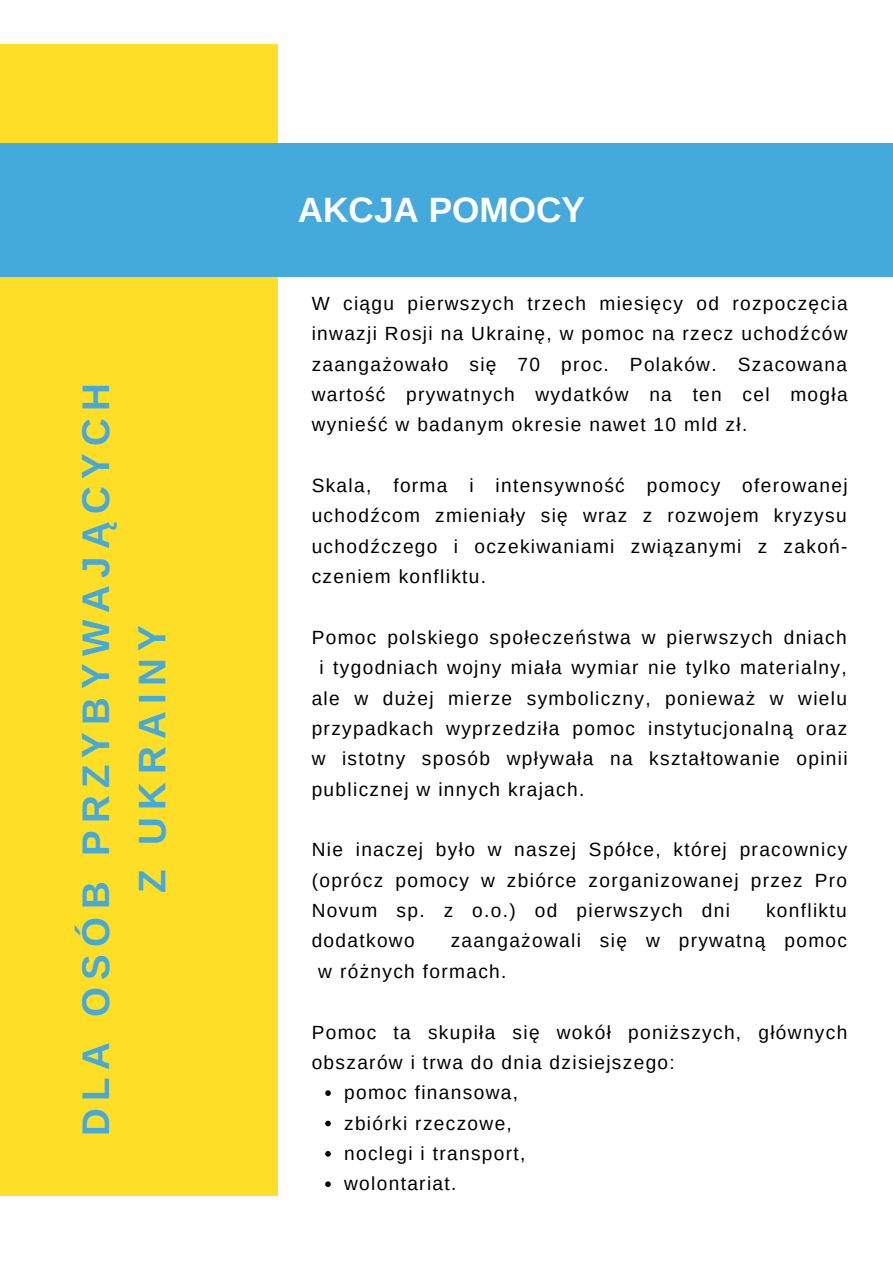
<style>
.page{position:relative;width:893px;height:1264px;background:#fff}
.page>*{position:absolute;margin:0;border:0;box-sizing:border-box;transform-origin:0 0}
.t1{font:700 38.4px/56.2px "Arimo";letter-spacing:.19em;color:#44a9db;text-align:center}
.t2{font:700 35.1px "Arimo";color:#fff}
.t3{font:19.05px/30.3px "Arimo";letter-spacing:.07em;color:#000}
</style>
<div class="page">
<div style="left:0;top:44px;width:277px;height:1151px;background:#ffde27"></div>
<div style="left:0;top:143px;width:892px;height:133px;background:#44a9db"></div>
<svg style="left:325px;top:1090px;width:6px;height:5px"></svg>
<svg style="left:325px;top:1120px;width:6px;height:6px"></svg>
<svg style="left:325px;top:1151px;width:6px;height:5px"></svg>
<svg style="left:325px;top:1181px;width:6px;height:5px"></svg>
<h1 class="t1" style="left:68px;top:1135px;width:754px;rotate:-90deg">DLA OSÓB PRZYBYWAJĄCYCH<br>Z UKRAINY</h1>
<h2 class="t2" style="left:298px;top:190px;width:289px">AKCJA POMOCY</h2>
<p class="t3" style="left:312px;top:288px;width:537px;text-align:justify">W ciągu pierwszych trzech miesięcy od rozpoczęcia inwazji Rosji na Ukrainę, w pomoc na rzecz uchodźców zaangażowało się 70 proc. Polaków. Szacowana wartość prywatnych wydatków na ten cel mogła wynieść w badanym okresie nawet 10 mld zł.</p>
<p class="t3" style="left:312px;top:470px;width:537px;text-align:justify">Skala, forma i intensywność pomocy oferowanej uchodźcom zmieniały się wraz z rozwojem kryzysu uchodźczego i oczekiwaniami związanymi z zakoń&shy;czeniem konfliktu.</p>
<p class="t3" style="left:312px;top:622px;width:536px">Pomoc polskiego społeczeństwa w pierwszych dniach</p>
<p class="t3" style="left:319px;top:652px;width:529px">i tygodniach wojny miała wymiar nie tylko materialny,</p>
<p class="t3" style="left:312px;top:682px;width:537px">ale w dużej mierze symboliczny, ponieważ w wielu</p>
<p class="t3" style="left:312px;top:713px;width:537px">przypadkach wyprzedziła pomoc instytucjonalną oraz</p>
<p class="t3" style="left:312px;top:743px;width:537px">w istotny sposób wpływała na kształtowanie opinii</p>
<p class="t3" style="left:312px;top:774px;width:274px">publicznej w innych krajach.</p>
<p class="t3" style="left:312px;top:834px;width:537px;text-align:justify">Nie inaczej było w naszej Spółce, której pracownicy (oprócz pomocy w zbiórce zorganizowanej przez Pro Novum sp. z o.o.) od pierwszych dni</p>
<p class="t3" style="left:766px;top:895px;width:82px">konfliktu</p>
<p class="t3" style="left:312px;top:925px;width:104px">dodatkowo</p>
<p class="t3" style="left:318px;top:925px;width:530px;text-indent:132px">zaangażowali się w prywatną pomoc w różnych formach.</p>
<p class="t3" style="left:312px;top:1016px;width:537px">Pomoc ta skupiła się wokół poniższych, głównych obszarów i trwa do dnia dzisiejszego:</p>
<p class="t3" style="left:344px;top:1077px;width:183px">pomoc finansowa, zbiórki rzeczowe, noclegi i transport, wolontariat.</p>
</div>
